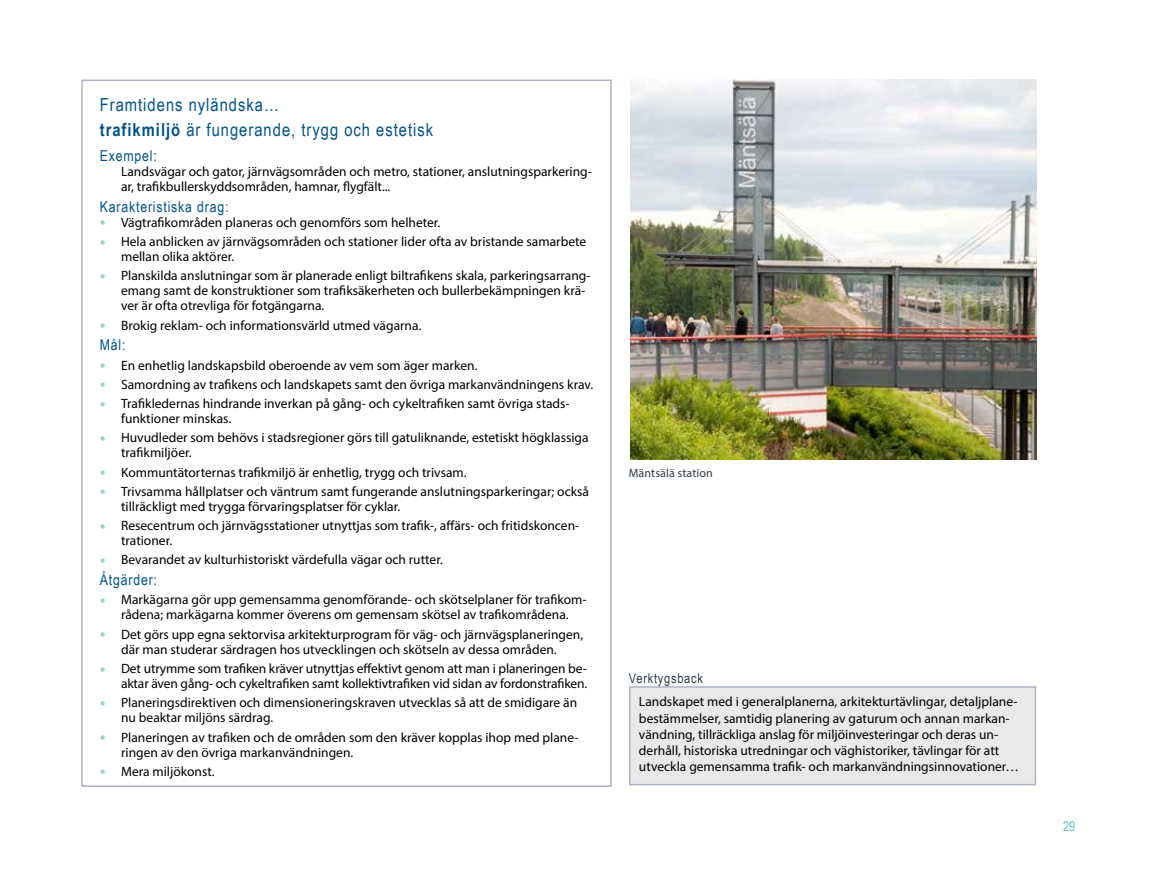
<style>
.page{position:relative;width:1149px;height:893px;background:#fff}
.page>*{position:absolute;margin:0;border:0;box-sizing:border-box;transform-origin:0 0}
.t1{font:18px/25px "Arial Narrow";letter-spacing:.055em;color:#00538d}
.t2{font:15px "Arial Narrow";letter-spacing:.055em;color:#00538d}
.t3{font:13.5px/15px "Myriad Pro";color:#000}
.t4{font:13.5px "Arial Narrow";letter-spacing:.055em;color:#303c47}
.t5{font:13.5px "Arial Narrow";color:#5fc5bc}
.t6{font:12px "Myriad Pro";letter-spacing:.01em;color:#303c47}
.s1{font-weight:700}
.s2{font-size:21px;color:#9fd5b9}
</style>
<div class="page">
<img style="left:630px;top:79px;width:405px;height:380px">
<div style="left:629px;top:687px;width:406px;height:98px;background:#e9e9e9"></div>
<div style="left:628px;top:686px;width:407px;height:99px;border:2px solid #acb3c4"></div>
<h1 class="t1" style="left:100px;top:92px;width:335px">Framtidens nyländska…<br><span class="s1">trafikmiljö</span> är fungerande, trygg och estetisk</h1>
<p class="t2" style="left:100px;top:145px;width:59px">Exempel:</p>
<p class="t3" style="left:121px;top:164px;width:472px">Landsvägar och gator, järnvägsområden och metro, stationer, anslutningsparkering&shy;ar, trafikbullerskyddsområden, hamnar, flygfält...</p>
<p class="t2" style="left:100px;top:196px;width:130px">Karakteristiska drag:</p>
<p class="t3" style="left:100px;top:215px;width:342px"><span class="s2">•</span> Vägtrafikområden planeras och genomförs som helheter.</p>
<p class="t3" style="left:121px;top:234px;width:466px;text-indent:-21px"><span class="s2">•</span> Hela anblicken av järnvägsområden och stationer lider ofta av bristande samarbete mellan olika aktörer.</p>
<p class="t3" style="left:121px;top:268px;width:471px;text-indent:-21px"><span class="s2">•</span> Planskilda anslutningar som är planerade enligt biltrafikens skala, parkeringsarrang&shy;emang samt de konstruktioner som trafiksäkerheten och bullerbekämpningen krä&shy;ver är ofta otrevliga för fotgängarna.</p>
<p class="t3" style="left:100px;top:317px;width:323px"><span class="s2">•</span> Brokig reklam- och informationsvärld utmed vägarna.</p>
<p class="t2" style="left:100px;top:334px;width:27px">Mål:</p>
<p class="t3" style="left:100px;top:357px;width:379px"><span class="s2">•</span> En enhetlig landskapsbild oberoende av vem som äger marken.</p>
<p class="t3" style="left:100px;top:377px;width:494px"><span class="s2">•</span> Samordning av trafikens och landskapets samt den övriga markanvändningens krav.</p>
<p class="t3" style="left:121px;top:396px;width:450px;text-indent:-21px"><span class="s2">•</span> Trafikledernas hindrande inverkan på gång- och cykeltrafiken samt övriga stads&shy;funktioner minskas.</p>
<p class="t3" style="left:121px;top:430px;width:469px;text-indent:-21px"><span class="s2">•</span> Huvudleder som behövs i stadsregioner görs till gatuliknande, estetiskt högklassiga trafikmiljöer.</p>
<p class="t3" style="left:100px;top:464px;width:368px"><span class="s2">•</span> Kommuntätorternas trafikmiljö är enhetlig, trygg och trivsam.</p>
<p class="t3" style="left:121px;top:484px;width:469px;text-indent:-21px"><span class="s2">•</span> Trivsamma hållplatser och väntrum samt fungerande anslutningsparkeringar; också tillräckligt med trygga förvaringsplatser för cyklar.</p>
<p class="t3" style="left:121px;top:518px;width:459px;text-indent:-21px"><span class="s2">•</span> Resecentrum och järnvägsstationer utnyttjas som trafik-, affärs- och fritidskoncen&shy;trationer.</p>
<p class="t3" style="left:100px;top:552px;width:344px"><span class="s2">•</span> Bevarandet av kulturhistoriskt värdefulla vägar och rutter.</p>
<p class="t2" style="left:100px;top:569px;width:59px">Åtgärder:</p>
<p class="t3" style="left:100px;top:592px;width:488px;text-align:center"><span class="s2">•</span> Markägarna gör upp gemensamma genomförande- och skötselplaner för trafikom&shy;rådena; markägarna kommer överens om gemensam skötsel av trafikområdena.</p>
<p class="t3" style="left:100px;top:626px;width:484px;text-align:center"><span class="s2">•</span> Det görs upp egna sektorvisa arkitekturprogram för väg- och järnvägsplaneringen, där man studerar särdragen hos utvecklingen och skötseln av dessa områden.</p>
<p class="t3" style="left:100px;top:661px;width:489px;text-align:right"><span class="s2">•</span> Det utrymme som trafiken kräver utnyttjas effektivt genom att man i planeringen be&shy;aktar även gång- och cykeltrafiken samt kollektivtrafiken vid sidan av fordonstrafiken.</p>
<p class="t3" style="left:121px;top:695px;width:457px;text-indent:-21px"><span class="s2">•</span> Planeringsdirektiven och dimensioneringskraven utvecklas så att de smidigare än nu beaktar miljöns särdrag.</p>
<p class="t3" style="left:121px;top:729px;width:459px;text-indent:-21px"><span class="s2">•</span> Planeringen av trafiken och de områden som den kräver kopplas ihop med plane&shy;ringen av den övriga markanvändningen.</p>
<p class="t3" style="left:100px;top:763px;width:116px"><span class="s2">•</span> Mera miljökonst.</p>
<p class="t6" style="left:628px;top:465px;width:86px">Mäntsälä station</p>
<p class="t4" style="left:628px;top:668px;width:76px">Verktygsback</p>
<p class="t3" style="left:638px;top:693px;width:381px;line-height:16.2px">Landskapet med i generalplanerna, arkitekturtävlingar, detaljplane&shy;bestämmelser, samtidig planering av gaturum och annan markan&shy;vändning, tillräckliga anslag för miljöinvesteringar och deras un&shy;derhåll, historiska utredningar och väghistoriker, tävlingar för att utveckla gemensamma trafik- och markanvändningsinnovationer…</p>
<p class="t5" style="left:1062px;top:816px;width:14px">29</p>
</div>
